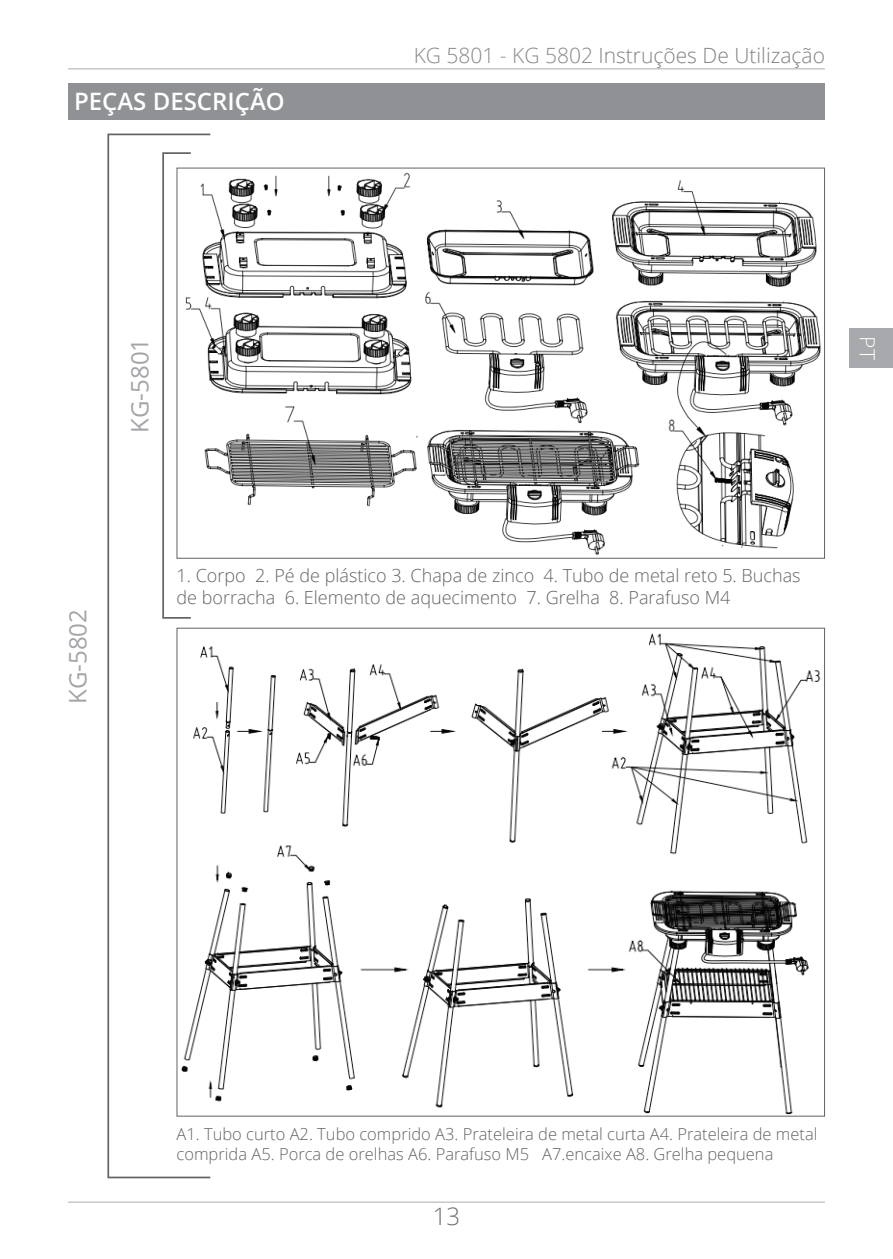
<style>
.page{position:relative;width:893px;height:1259px;background:#fff}
.page>*{position:absolute;margin:0;border:0;box-sizing:border-box;transform-origin:0 0}
.t1{font:600 24px "Open Sans";color:#fff}
.t2{font:24px "Open Sans";color:#a3a4a8}
.t3{font:300 24px "Open Sans";color:#6c6d70}
.t4{font:300 21px "Open Sans";color:#808285}
.t5{font:300 21px "Open Sans";color:#fff}
.t6{font:300 18px/21.6px "Open Sans";color:#636366}
.t7{font:300 16.5px/19.8px "Open Sans";color:#636366}
.s1{color:#87898c}
</style>
<div class="page">
<hr style="left:68px;top:1201px;width:757px;height:2px;background:#c7c8ca">
<hr style="left:68px;top:68px;width:757px;height:2px;background:#c7c8ca">
<div style="left:848px;top:328px;width:45px;height:39px;background:#a8a9ad"></div>
<div style="left:68px;top:83px;width:757px;height:37px;background:#8f9194"></div>
<img style="left:185px;top:172px;width:636px;height:383px">
<img style="left:181px;top:633px;width:640px;height:481px">
<div style="left:162px;top:152px;width:30px;height:467px;border:2px solid #636366"></div>
<div style="left:107px;top:134px;width:104px;height:1044px;border:2px solid #636366"></div>
<h1 class="t1" style="left:74px;top:85px;width:212px">PEÇAS DESCRIÇÃO</h1>
<p class="t4" style="left:414px;top:41px;width:413px"><span class="s1">KG 5801 - KG 5802</span> Instruções De Utilização</p>
<h1 class="t2" style="left:123px;top:433px;width:96px;rotate:-90deg">KG-5801</h1>
<h1 class="t2" style="left:61px;top:704px;width:96px;rotate:-90deg">KG-5802</h1>
<p class="t6" style="left:177px;top:564px;width:625px">1. Corpo 2. Pé de plástico 3. Chapa de zinco 4. Tubo de metal reto 5. Buchas de borracha 6. Elemento de aquecimento 7. Grelha 8. Parafuso M4</p>
<p class="t5" style="left:882px;top:336px;width:25px;rotate:90deg">PT</p>
<p class="t7" style="left:177px;top:1123px;width:642px">A1. Tubo curto A2. Tubo comprido A3. Prateleira de metal curta A4. Prateleira de metal comprida A5. Porca de orelhas A6. Parafuso M5 A7.encaixe A8. Grelha pequena</p>
<h1 class="t3" style="left:433px;top:1200px;width:29px">13</h1>
</div>
